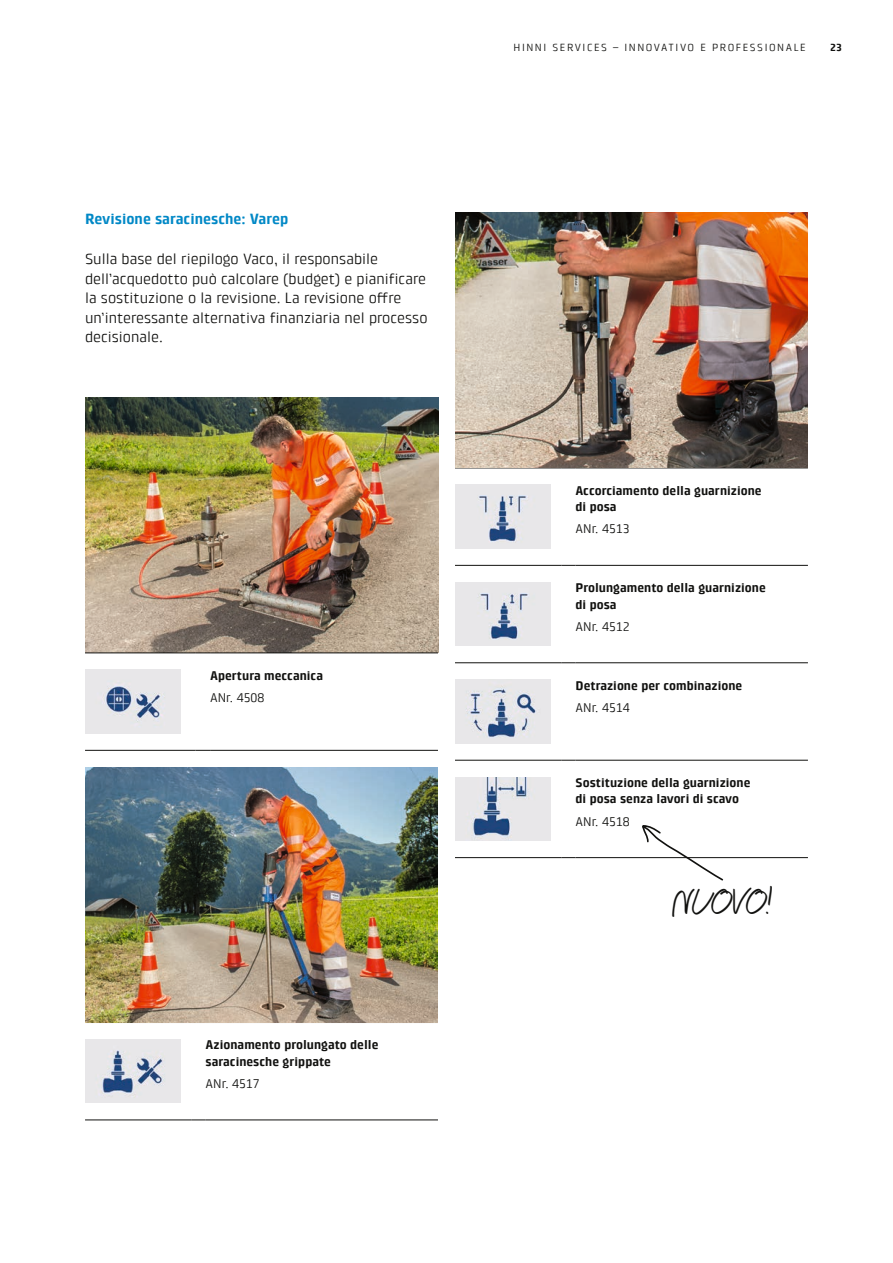
<style>
.page{position:relative;width:893px;height:1263px;background:#fff}
.page>*{position:absolute;margin:0;border:0;box-sizing:border-box;transform-origin:0 0}
.t1{font:37.5px "Nifty Script";color:#11110f;scale:.86 1}
.t2{font:15px/19.5px "Klintfor BKW";color:#11110f}
.t3{font:700 15px "Klintfor BKW";color:#0088c6}
.t4{font:700 12.75px/16.5px "Klintfor BKW";color:#11110f}
.t5{font:12.75px "Klintfor BKW";color:#11110f}
.t6{font:10.5px "Klintfor BKW";letter-spacing:.15em;color:#11110f}
.t7{font:700 10.5px "Klintfor BKW";color:#11110f}
</style>
<div class="page">
<hr style="left:455px;top:468px;width:106px;height:1px;background:#11110f">
<svg style="left:561px;top:468px;width:15px;height:1px"></svg>
<hr style="left:576px;top:468px;width:232px;height:1px;background:#11110f">
<hr style="left:455px;top:565px;width:106px;height:1px;background:#11110f">
<svg style="left:561px;top:565px;width:15px;height:1px"></svg>
<hr style="left:576px;top:565px;width:232px;height:1px;background:#11110f">
<hr style="left:455px;top:662px;width:106px;height:1px;background:#11110f">
<svg style="left:561px;top:662px;width:15px;height:1px"></svg>
<hr style="left:576px;top:662px;width:232px;height:1px;background:#11110f">
<hr style="left:455px;top:760px;width:106px;height:1px;background:#11110f">
<svg style="left:561px;top:760px;width:15px;height:1px"></svg>
<hr style="left:576px;top:760px;width:232px;height:1px;background:#11110f">
<hr style="left:455px;top:857px;width:106px;height:1px;background:#11110f">
<svg style="left:561px;top:857px;width:15px;height:1px"></svg>
<hr style="left:576px;top:857px;width:232px;height:1px;background:#11110f">
<img style="left:455px;top:485px;width:95px;height:63px">
<img style="left:455px;top:582px;width:95px;height:64px">
<img style="left:455px;top:680px;width:95px;height:63px">
<img style="left:455px;top:777px;width:95px;height:64px">
<img style="left:85px;top:398px;width:353px;height:255px">
<img style="left:455px;top:213px;width:353px;height:255px">
<hr style="left:85px;top:750px;width:110px;height:1px;background:#11110f">
<svg style="left:195px;top:750px;width:15px;height:1px"></svg>
<hr style="left:210px;top:750px;width:228px;height:1px;background:#11110f">
<hr style="left:85px;top:653px;width:110px;height:1px;background:#11110f">
<svg style="left:195px;top:653px;width:15px;height:1px"></svg>
<hr style="left:210px;top:653px;width:228px;height:1px;background:#11110f">
<img style="left:85px;top:670px;width:95px;height:63px">
<hr style="left:85px;top:1022px;width:106px;height:1px;background:#11110f">
<svg style="left:191px;top:1022px;width:15px;height:1px"></svg>
<hr style="left:206px;top:1022px;width:232px;height:1px;background:#11110f">
<hr style="left:85px;top:1120px;width:106px;height:1px;background:#11110f">
<svg style="left:191px;top:1120px;width:15px;height:1px"></svg>
<hr style="left:206px;top:1120px;width:232px;height:1px;background:#11110f">
<img style="left:85px;top:1039px;width:95px;height:64px">
<img style="left:85px;top:767px;width:353px;height:255px">
<svg style="left:640px;top:825px;width:85px;height:56px"></svg>
<p class="t3" style="left:85px;top:210px;width:205px">Revisione saracinesche: Varep</p>
<p class="t2" style="left:85px;top:249px;width:344px">Sulla base del riepilogo Vaco, il responsabile dell’acquedotto può calcolare (budget) e pianificare la sostituzione o la revisione. La revisione offre un’interessante alternativa finanziaria nel processo decisionale.</p>
<p class="t4" style="left:210px;top:667px;width:114px">Apertura meccanica</p>
<p class="t5" style="left:210px;top:690px;width:56px">ANr. 4508</p>
<p class="t4" style="left:206px;top:1037px;width:174px">Azionamento prolungato delle saracinesche grippate</p>
<p class="t5" style="left:206px;top:1076px;width:56px">ANr. 4517</p>
<p class="t6" style="left:513px;top:41px;width:294px">HINNI SERVICES – INNOVATIVO E PROFESSIONALE</p>
<p class="t7" style="left:830px;top:41px;width:13px">23</p>
<p class="t4" style="left:576px;top:482px;width:188px">Accorciamento della guarnizione di posa</p>
<p class="t5" style="left:576px;top:522px;width:56px">ANr. 4513</p>
<p class="t4" style="left:576px;top:580px;width:192px">Prolungamento della guarnizione di posa</p>
<p class="t5" style="left:576px;top:619px;width:56px">ANr. 4512</p>
<p class="t4" style="left:576px;top:677px;width:168px">Detrazione per combinazione</p>
<p class="t5" style="left:576px;top:700px;width:56px">ANr. 4514</p>
<p class="t4" style="left:576px;top:774px;width:176px">Sostituzione della guarnizione di posa senza lavori di scavo</p>
<p class="t5" style="left:576px;top:814px;width:56px">ANr. 4518</p>
<h1 class="t1" style="left:672px;top:873px;width:118px">NUOVO!</h1>
</div>
